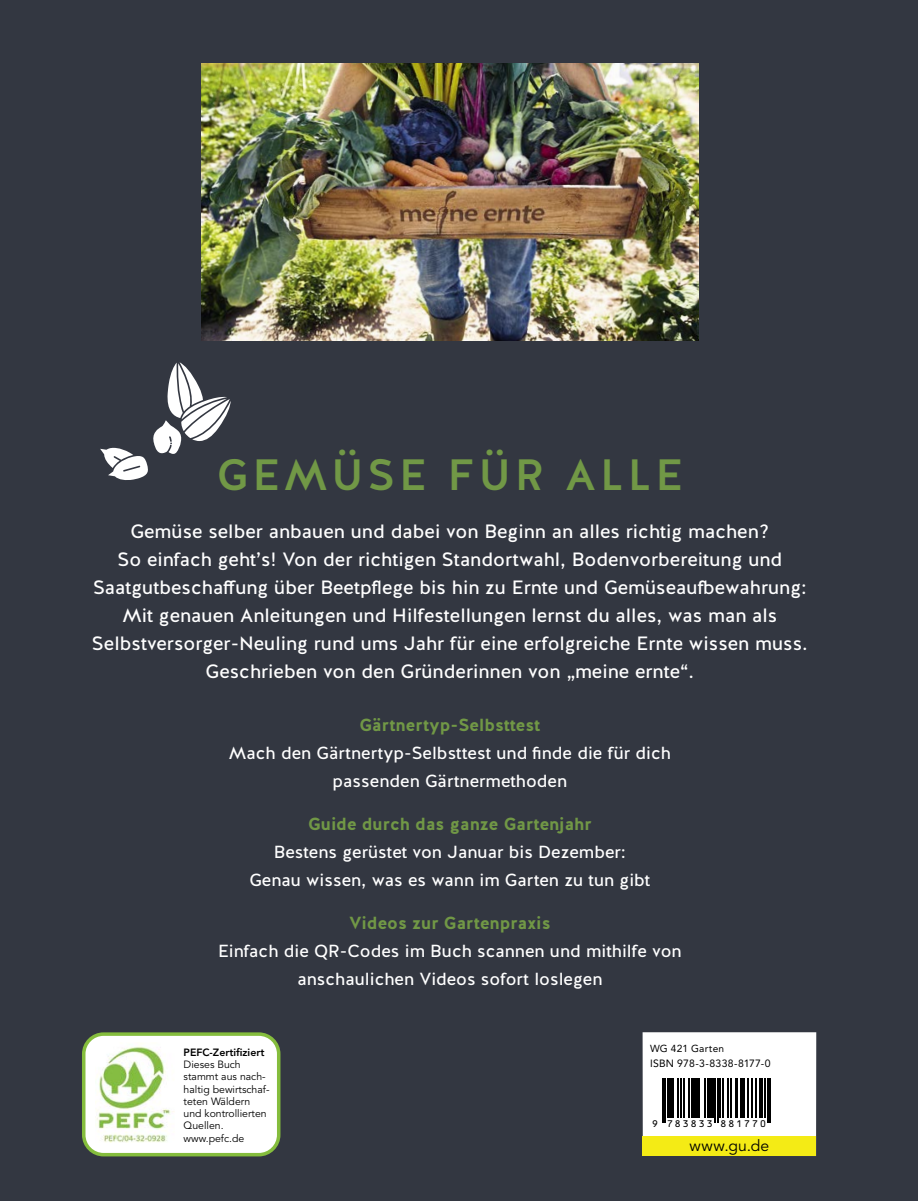
<style>
.page{position:relative;width:918px;height:1201px;background:#fff}
.page>*{position:absolute;margin:0;border:0;box-sizing:border-box;transform-origin:0 0}
.t1{font:500 43.75px "Halis GR";letter-spacing:.09em;color:#719846}
.t2{font:19.25px/28px "Halis GR";color:#fff;text-align:center}
.t3{font:17.5px/28px "Halis GR";color:#fff;text-align:center}
.t4{font:700 17.5px "Halis GR";color:#719846}
.t5{font:15.75px "Avenir LT Std";letter-spacing:.025em;color:#000}
.t6{font:10.5px/12.2px "Avenir LT Std";color:#000}
.t7{font:10.5px "Avenir LT Std";letter-spacing:.02em;color:#000}
.t8{font:800 10.5px "Avenir LT Std";color:#000}
.t9{font:10.15px "Avenir LT Std";letter-spacing:.02em;color:#000}
.t10{font:9.8px "OCRB";letter-spacing:.215em;color:#000}
</style>
<div class="page">
<div style="left:0;top:0;width:918px;height:1200px;background:#333741"></div>
<div style="left:84px;top:1034px;width:195px;height:120px;background:#fff;border-radius:20px"></div>
<div style="left:82px;top:1032px;width:198px;height:124px;border:4px solid #85bd3d;border-radius:20px"></div>
<img style="left:95px;top:1046px;width:79px;height:96px">
<img style="left:202px;top:63px;width:496px;height:277px">
<svg style="left:100px;top:362px;width:131px;height:118px"></svg>
<div style="left:642px;top:1032px;width:174px;height:124px;background:#fff"></div>
<div style="left:642px;top:1136px;width:174px;height:20px;background:#f4eb15"></div>
<hr style="left:662px;top:1078px;width:1px;height:44px;background:#000">
<hr style="left:665px;top:1078px;width:1px;height:44px;background:#000">
<hr style="left:667px;top:1078px;width:3px;height:39px;background:#000">
<hr style="left:671px;top:1078px;width:3px;height:39px;background:#000">
<hr style="left:677px;top:1078px;width:1px;height:39px;background:#000">
<hr style="left:680px;top:1078px;width:2px;height:39px;background:#000">
<hr style="left:683px;top:1078px;width:1px;height:39px;background:#000">
<hr style="left:688px;top:1078px;width:2px;height:39px;background:#000">
<hr style="left:691px;top:1078px;width:2px;height:39px;background:#000">
<hr style="left:694px;top:1078px;width:4px;height:39px;background:#000">
<hr style="left:699px;top:1078px;width:1px;height:39px;background:#000">
<hr style="left:704px;top:1078px;width:2px;height:39px;background:#000">
<hr style="left:707px;top:1078px;width:4px;height:39px;background:#000">
<hr style="left:712px;top:1078px;width:1px;height:39px;background:#000">
<hr style="left:715px;top:1078px;width:1px;height:44px;background:#000">
<hr style="left:717px;top:1078px;width:1px;height:44px;background:#000">
<hr style="left:719px;top:1078px;width:1px;height:39px;background:#000">
<hr style="left:723px;top:1078px;width:1px;height:39px;background:#000">
<hr style="left:727px;top:1078px;width:1px;height:39px;background:#000">
<hr style="left:731px;top:1078px;width:1px;height:39px;background:#000">
<hr style="left:735px;top:1078px;width:2px;height:39px;background:#000">
<hr style="left:740px;top:1078px;width:2px;height:39px;background:#000">
<hr style="left:743px;top:1078px;width:1px;height:39px;background:#000">
<hr style="left:748px;top:1078px;width:1px;height:39px;background:#000">
<hr style="left:751px;top:1078px;width:1px;height:39px;background:#000">
<hr style="left:756px;top:1078px;width:1px;height:39px;background:#000">
<hr style="left:759px;top:1078px;width:3px;height:39px;background:#000">
<hr style="left:765px;top:1078px;width:1px;height:39px;background:#000">
<hr style="left:767px;top:1078px;width:1px;height:44px;background:#000">
<hr style="left:769px;top:1078px;width:1px;height:44px;background:#000">
<h1 class="t1" style="left:217px;top:449px;width:467px">GEMÜSE FÜR ALLE</h1>
<p class="t2" style="left:92px;top:519px;width:717px">Gemüse selber anbauen und dabei von Beginn an alles richtig machen?<br>So einfach geht’s! Von der richtigen Standortwahl, Bodenvorbereitung und Saatgutbeschaffung über Beetpflege bis hin zu Ernte und Gemüseaufbewahrung:<br>Mit genauen Anleitungen und Hilfestellungen lernst du alles, was man als Selbstversorger-Neuling rund ums Jahr für eine erfolgreiche Ernte wissen muss.<br>Geschrieben von den Gründerinnen von „meine ernte“.</p>
<p class="t4" style="left:359px;top:714px;width:182px">Gärtnertyp-Selbsttest</p>
<p class="t3" style="left:229px;top:740px;width:444px">Mach den Gärtnertyp-Selbsttest und finde die für dich passenden Gärtnermethoden</p>
<p class="t4" style="left:308px;top:813px;width:285px">Guide durch das ganze Gartenjahr</p>
<p class="t3" style="left:249px;top:839px;width:402px">Bestens gerüstet von Januar bis Dezember:<br>Genau wissen, was es wann im Garten zu tun gibt</p>
<p class="t4" style="left:349px;top:912px;width:203px">Videos zur Gartenpraxis</p>
<p class="t3" style="left:218px;top:939px;width:465px">Einfach die QR-Codes im Buch scannen und mithilfe von anschaulichen Videos sofort loslegen</p>
<p class="t8" style="left:184px;top:1046px;width:82px">PEFC-Zertifiziert</p>
<p class="t6" style="left:184px;top:1059px;width:87px">Dieses Buch stammt aus nach&shy;haltig bewirtschaf&shy;teten Wäldern und kontrollierten<br>Quellen. www.pefc.de</p>
<p class="t9" style="left:650px;top:1042px;width:76px">WG 421 Garten</p>
<p class="t7" style="left:650px;top:1057px;width:122px">ISBN 978-3-8338-8177-0</p>
<p class="t10" style="left:652px;top:1119px;width:115px">9 783833 881770</p>
<p class="t5" style="left:689px;top:1138px;width:81px">www.gu.de</p>
</div>
